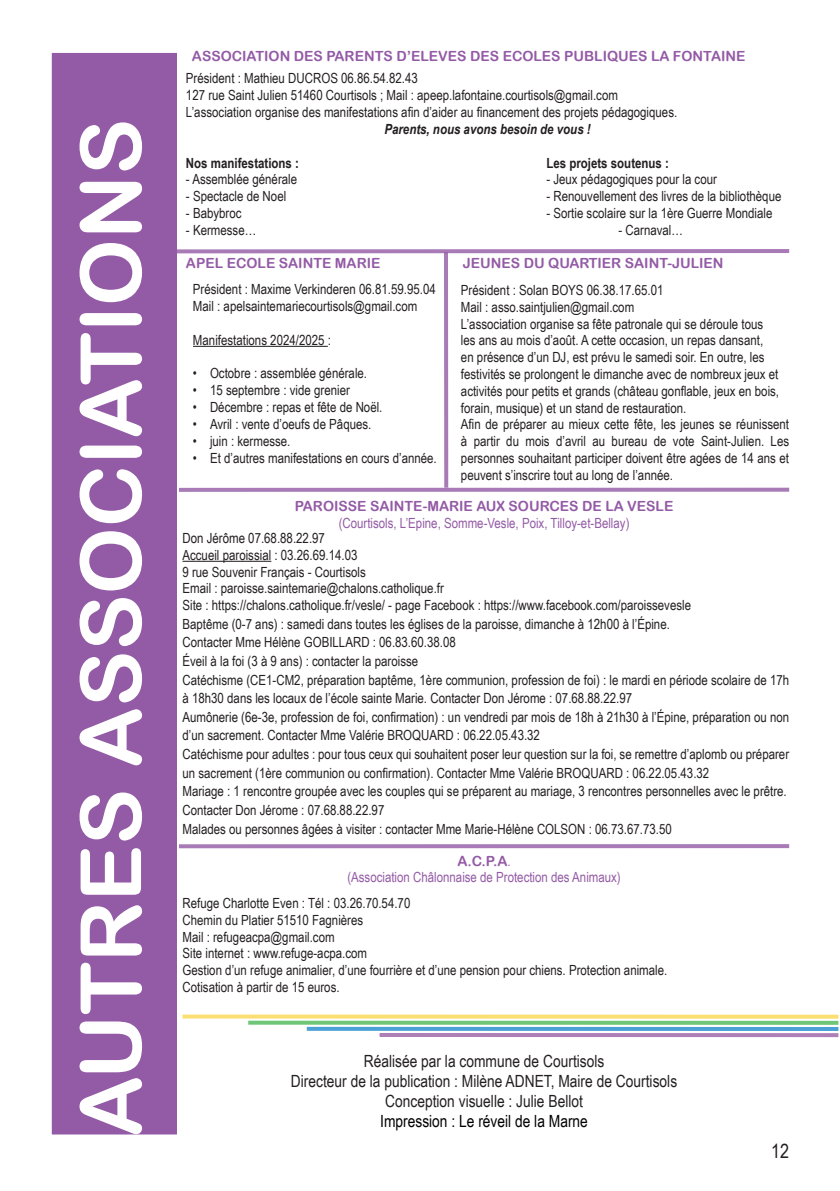
<style>
.page{position:relative;width:840px;height:1191px;background:#fff}
.page>*{position:absolute;margin:0;border:0;box-sizing:border-box;transform-origin:0 0}
.t1{font:84.4px "Arial Rounded MT Bold";color:#fff}
.t2{font:19.6px "Arial Narrow";color:#231f20}
.t3{font:16.8px "Arial Narrow";color:#231f20}
.t4{font:16.8px "Arial Narrow";color:#000001}
.t5{font:14px/16.8px "Arial Narrow";color:#231f20}
.t6{font:14px "Arial Rounded MT Bold";color:#935aa5}
.t7{font:14px "Arial Narrow";color:#935aa5}
.t8{font:700 14px "Arial Narrow";color:#231f20}
.t9{font:italic 700 14px "Arial Narrow";color:#231f20}
.s1{font-family:"Arial Narrow"}
</style>
<div class="page">
<div style="left:50px;top:51px;width:129px;height:1085px;background:#935aa5;border:2px solid #fff"></div>
<hr style="left:193px;top:346px;width:134px;height:1px;background:#231f20">
<svg style="left:176px;top:249px;width:612px;height:4px;background:#ac81ba"></svg>
<svg style="left:444px;top:252px;width:4px;height:236px"></svg>
<svg style="left:179px;top:488px;width:609px;height:4px;background:#ac82ba"></svg>
<hr style="left:182px;top:561px;width:89px;height:1px;background:#231f20">
<svg style="left:179px;top:844px;width:609px;height:4px;background:#ac81ba"></svg>
<svg style="left:182px;top:1014px;width:655px;height:4px;background:#fbe388"></svg>
<svg style="left:248px;top:1020px;width:589px;height:4px;background:#8bd091"></svg>
<div style="left:306px;top:1026px;width:531px;height:5px;background:#4ba1d5"></div>
<hr style="left:379px;top:1033px;width:458px;height:4px;background:#af7fb8">
<p class="t1" style="left:61px;top:1136px;width:1019px;rotate:-90deg">AUTRES ASSOCIATIONS</p>
<p class="t6" style="left:192px;top:48px;width:554px">ASSOCIATION DES PARENTS D’ELEVES DES ECOLES PUBLIQUES LA FONTAINE</p>
<p class="t5" style="left:186px;top:70px;width:233px">Président : Mathieu DUCROS 06.86.54.82.43</p>
<p class="t5" style="left:186px;top:86px;width:433px">127 rue Saint Julien 51460 Courtisols ; Mail : apeep.lafontaine.courtisols@gmail.com</p>
<p class="t5" style="left:186px;top:103px;width:492px">L’association organise des manifestations afin d’aider au financement des projets pédagogiques.</p>
<p class="t9" style="left:384px;top:118px;width:208px">Parents, nous avons besoin de vous !</p>
<p class="t8" style="left:186px;top:152px;width:114px">Nos manifestations :</p>
<p class="t8" style="left:546px;top:152px;width:124px">Les projets soutenus :</p>
<p class="t5" style="left:186px;top:170px;width:113px">- Assemblée générale</p>
<p class="t5" style="left:546px;top:170px;width:172px">- Jeux pédagogiques pour la cour</p>
<p class="t5" style="left:186px;top:187px;width:102px">- Spectacle de Noel</p>
<p class="t5" style="left:546px;top:187px;width:236px">- Renouvellement des livres de la bibliothèque</p>
<p class="t5" style="left:186px;top:204px;width:57px">- Babybroc</p>
<p class="t5" style="left:546px;top:204px;width:227px">- Sortie scolaire sur la 1ère Guerre Mondiale</p>
<p class="t5" style="left:186px;top:221px;width:72px">- Kermesse…</p>
<p class="t5" style="left:618px;top:221px;width:66px">- Carnaval…</p>
<p class="t6" style="left:186px;top:255px;width:196px">APEL ECOLE SAINTE MARIE</p>
<p class="t5" style="left:193px;top:280px;width:244px">Président : Maxime Verkinderen 06.81.59.95.04</p>
<p class="t5" style="left:193px;top:297px;width:226px">Mail : apelsaintemariecourtisols@gmail.com</p>
<p class="t5" style="left:193px;top:331px;width:139px">Manifestations 2024/2025 :</p>
<p class="t5" style="left:193px;top:364px;width:175px">• Octobre : assemblée générale.</p>
<p class="t5" style="left:193px;top:381px;width:158px">• 15 septembre : vide grenier</p>
<p class="t5" style="left:193px;top:398px;width:191px">• Décembre : repas et fête de Noël.</p>
<p class="t5" style="left:193px;top:415px;width:180px">• Avril : vente d’oeufs de Pâques.</p>
<p class="t5" style="left:193px;top:432px;width:99px">• juin : kermesse.</p>
<p class="t5" style="left:193px;top:448px;width:245px">• Et d’autres manifestations en cours d’année.</p>
<p class="t6" style="left:462px;top:255px;width:262px">JEUNES DU QUARTIER SAINT-JULIEN</p>
<p class="t5" style="left:460px;top:281px;width:204px">Président : Solan BOYS 06.38.17.65.01</p>
<p class="t5" style="left:460px;top:298px;width:175px">Mail : asso.saintjulien@gmail.com</p>
<p class="t5" style="left:460px;top:315px;width:319px">L’association organise sa fête patronale qui se déroule tous les ans au mois d’août. A cette occasion, un repas dansant, en présence d’un DJ, est prévu le samedi soir. En outre, les festivités se prolongent le dimanche avec de nombreux jeux et activités pour petits et grands (château gonflable, jeux en bois, forain, musique) et un stand de restauration.</p>
<p class="t5" style="left:460px;top:415px;width:329px;text-align:justify">Afin de préparer au mieux cette fête, les jeunes se réunissent à partir du mois d’avril au bureau de vote Saint-Julien. Les personnes souhaitant participer doivent être agées de 14 ans et peuvent s’inscrire tout au long de l’année.</p>
<p class="t6" style="left:294px;top:498px;width:380px">PAROISSE SAINTE-MARIE AUX SOURCES DE LA VESLE</p>
<p class="t7" style="left:338px;top:512px;width:292px">(Courtisols, L’Epine, Somme-Vesle, Poix, Tilloy-et-Bellay)</p>
<p class="t5" style="left:182px;top:529px;width:144px">Don Jérôme 07.68.88.22.97</p>
<p class="t5" style="left:182px;top:546px;width:176px">Accueil paroissial : 03.26.69.14.03</p>
<p class="t5" style="left:182px;top:563px;width:185px">9 rue Souvenir Français - Courtisols</p>
<p class="t5" style="left:182px;top:579px;width:263px">Email : paroisse.saintemarie@chalons.catholique.fr</p>
<p class="t5" style="left:182px;top:596px;width:510px">Site : https://chalons.catholique.fr/vesle/ - page Facebook : https://www.facebook.com/paroissevesle</p>
<p class="t5" style="left:182px;top:615px;width:488px">Baptême (0-7 ans) : samedi dans toutes les églises de la paroisse, dimanche à 12h00 à l’Épine.</p>
<p class="t5" style="left:182px;top:633px;width:275px">Contacter Mme Hélène GOBILLARD : 06.83.60.38.08</p>
<p class="t5" style="left:182px;top:652px;width:237px">Éveil à la foi (3 à 9 ans) : contacter la paroisse</p>
<p class="t5" style="left:182px;top:670px;width:608px;line-height:18.6px">Catéchisme (CE1-CM2, préparation baptême, 1ère communion, profession de foi) : le mardi en période scolaire de 17h à 18h30 dans les locaux de l’école sainte Marie. Contacter Don Jérome : 07.68.88.22.97</p>
<p class="t5" style="left:182px;top:707px;width:608px;line-height:18.6px">Aumônerie (6e-3e, profession de foi, confirmation) : un vendredi par mois de 18h à 21h30 à l’Épine, préparation ou non d’un sacrement. Contacter Mme Valérie BROQUARD : 06.22.05.43.32</p>
<p class="t5" style="left:182px;top:744px;width:608px;line-height:18.6px">Catéchisme pour adultes : pour tous ceux qui souhaitent poser leur question sur la foi, se remettre d’aplomb ou préparer un sacrement (1ère communion ou confirmation). Contacter Mme Valérie BROQUARD : 06.22.05.43.32</p>
<p class="t5" style="left:182px;top:782px;width:605px">Mariage : 1 rencontre groupée avec les couples qui se préparent au mariage, 3 rencontres personnelles avec le prêtre.</p>
<p class="t5" style="left:182px;top:801px;width:203px">Contacter Don Jérome : 07.68.88.22.97</p>
<p class="t5" style="left:182px;top:819px;width:490px">Malades ou personnes âgées à visiter : contacter Mme Marie-Hélène COLSON : 06.73.67.73.50</p>
<p class="t6" style="left:457px;top:852px;width:55px">A.C.P.A<span class="s1">.</span></p>
<p class="t7" style="left:347px;top:867px;width:275px">(Association Châlonnaise de Protection des Animaux)</p>
<p class="t5" style="left:182px;top:894px;width:229px">Refuge Charlotte Even : Tél : 03.26.70.54.70</p>
<p class="t5" style="left:182px;top:911px;width:182px">Chemin du Platier 51510 Fagnières</p>
<p class="t5" style="left:182px;top:927px;width:154px">Mail : refugeacpa@gmail.com</p>
<p class="t5" style="left:182px;top:944px;width:186px">Site internet : www.refuge-acpa.com</p>
<p class="t5" style="left:182px;top:961px;width:486px">Gestion d’un refuge animalier, d’une fourrière et d’une pension pour chiens. Protection animale.</p>
<p class="t5" style="left:182px;top:978px;width:158px">Cotisation à partir de 15 euros.</p>
<p class="t3" style="left:363px;top:1048px;width:242px">Réalisée par la commune de Courtisols</p>
<p class="t3" style="left:291px;top:1068px;width:387px">Directeur de la publication : Milène ADNET, Maire de Courtisols</p>
<p class="t3" style="left:385px;top:1089px;width:199px">Conception visuelle : Julie Bellot</p>
<p class="t4" style="left:380px;top:1109px;width:209px">Impression : Le réveil de la Marne</p>
<p class="t2" style="left:770px;top:1137px;width:19px">12</p>
</div>
